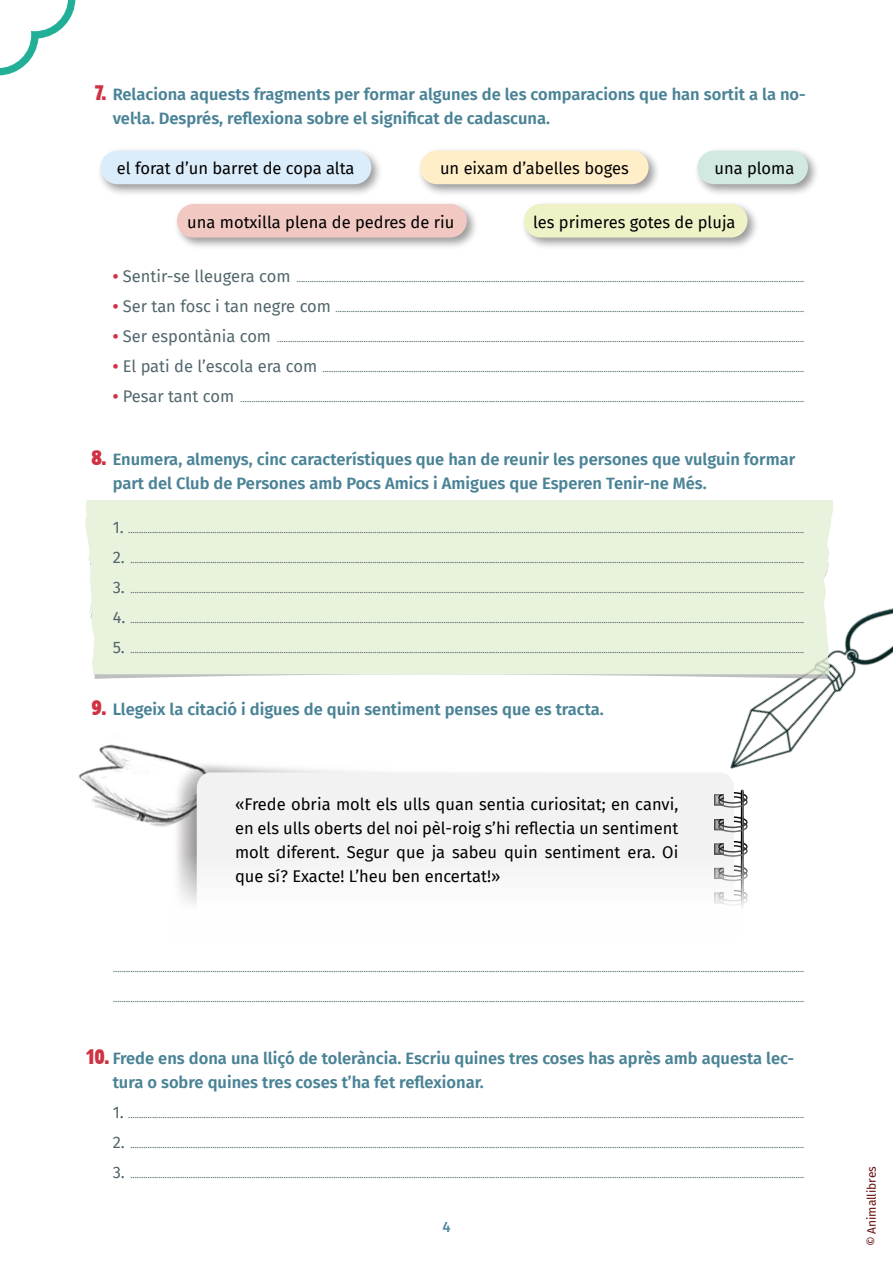
<style>
.page{position:relative;width:893px;height:1263px;background:#fff}
.page>*{position:absolute;margin:0;border:0;box-sizing:border-box;transform-origin:0 0}
.t1{font:600 16.5px/24px "Fira Sans";color:#4a8396}
.Text{font:16.5px/24px "Fira Sans";color:#000;text-align:justify}
.t2{font:500 15px "Fira Sans";color:#4e86a2}
.t3{font:12px "Fira Sans";letter-spacing:-.01em;color:#651310}
.Text_activitats{font:9px "Fira Sans";color:#52666c}
.s1{font-family:"Block Berthold";font-weight:400;font-stretch:condensed;font-size:21px;color:#cf3243}
.s2{font-weight:700;font-size:16.5px;color:#cf3243}
.s3{font-size:16.5px}
</style>
<div class="page">
<img style="left:733px;top:608px;width:160px;height:159px">
<img style="left:78px;top:744px;width:96px;height:83px">
<div style="left:97px;top:147px;width:286px;height:50px;background:#000;opacity:.4"></div>
<div style="left:101px;top:151px;width:270px;height:33px;background:#dbecfa;border-radius:17px"></div>
<div style="left:173px;top:200px;width:306px;height:50px;background:#000;opacity:.4"></div>
<div style="left:177px;top:204px;width:290px;height:34px;background:#f1c8c2;border-radius:17px"></div>
<div style="left:520px;top:200px;width:240px;height:50px;background:#000;opacity:.4"></div>
<div style="left:524px;top:204px;width:223px;height:34px;background:#eff1c6;border-radius:17px"></div>
<div style="left:417px;top:147px;width:244px;height:50px;background:#000;opacity:.4"></div>
<div style="left:420px;top:151px;width:229px;height:33px;background:#ffeec7;border-radius:17px"></div>
<div style="left:694px;top:147px;width:126px;height:50px;background:#000;opacity:.4"></div>
<div style="left:697px;top:151px;width:111px;height:33px;background:#d1e9e1;border-radius:17px"></div>
<svg style="left:94px;top:674px;width:739px;height:5px"></svg>
<div style="left:85px;top:500px;width:748px;height:174px;background:#e9f2dc"></div>
<svg style="left:197px;top:772px;width:537px;height:132px;fill:#f2f2f2"></svg>
<svg style="left:716px;top:788px;width:32px;height:120px"></svg>
<svg style="left:0;top:0;width:75px;height:75px"></svg>
<p class="t1" style="left:113px;top:82px;width:695px;text-indent:-18px"><span class="s1">7.</span> Relaciona aquests fragments per formar algunes de les comparacions que han sortit a la no&shy;vel·la. Després, reflexiona sobre el significat de cadascuna.</p>
<p class="Text" style="left:440px;top:156px;width:190px">un eixam d’abelles boges</p>
<p class="Text" style="left:187px;top:210px;width:269px">una motxilla plena de pedres de riu</p>
<p class="Text" style="left:117px;top:156px;width:239px">el forat d’un barret de copa alta</p>
<p class="Text" style="left:714px;top:156px;width:81px">una ploma</p>
<p class="Text" style="left:533px;top:210px;width:204px">les primeres gotes de pluja</p>
<p class="Text_activitats" style="left:113px;top:272px;width:693px"><span class="s2">•</span> <span class="s3">Sentir-se lleugera com</span> ...........................................................................................................................................................................................................................................</p>
<p class="Text_activitats" style="left:113px;top:302px;width:693px"><span class="s2">•</span> <span class="s3">Ser tan fosc i tan negre com</span> .........................................................................................................................................................................................................................</p>
<p class="Text_activitats" style="left:113px;top:332px;width:693px"><span class="s2">•</span> <span class="s3">Ser espontània com</span> ....................................................................................................................................................................................................................................................</p>
<p class="Text_activitats" style="left:113px;top:362px;width:693px"><span class="s2">•</span> <span class="s3">El pati de l’escola era com</span> ...............................................................................................................................................................................................................................</p>
<p class="Text_activitats" style="left:113px;top:392px;width:693px"><span class="s2">•</span> <span class="s3">Pesar tant com</span> .....................................................................................................................................................................................................................................................................</p>
<p class="t1" style="left:113px;top:446px;width:684px;text-indent:-21px"><span class="s1">8.</span> Enumera, almenys, cinc característiques que han de reunir les persones que vulguin formar part del Club de Persones amb Pocs Amics i Amigues que Esperen Tenir-ne Més.</p>
<p class="Text_activitats" style="left:113px;top:523px;width:693px"><span class="s3">1.</span> .........................................................................................................................................................................................................................................................................................................................</p>
<p class="Text_activitats" style="left:113px;top:553px;width:693px"><span class="s3">2.</span> ........................................................................................................................................................................................................................................................................................................................</p>
<p class="Text_activitats" style="left:113px;top:583px;width:693px"><span class="s3">3.</span> ........................................................................................................................................................................................................................................................................................................................</p>
<p class="Text_activitats" style="left:113px;top:613px;width:693px"><span class="s3">4.</span> ........................................................................................................................................................................................................................................................................................................................</p>
<p class="Text_activitats" style="left:113px;top:643px;width:693px"><span class="s3">5.</span> ........................................................................................................................................................................................................................................................................................................................</p>
<p class="t1" style="left:91px;top:697px;width:514px"><span class="s1">9.</span> Llegeix la citació i digues de quin sentiment penses que es tracta.</p>
<p class="Text" style="left:235px;top:792px;width:445px">«Frede obria molt els ulls quan sentia curiositat; en canvi, en els ulls oberts del noi pèl-roig s’hi reflectia un sentiment molt diferent. Segur que ja sabeu quin sentiment era. Oi que sí? Exacte! L’heu ben encertat!»</p>
<p class="Text_activitats" style="left:113px;top:962px;width:693px">................................................................................................................................................................................................................................................................................................................................</p>
<p class="Text_activitats" style="left:113px;top:992px;width:693px">................................................................................................................................................................................................................................................................................................................................</p>
<p class="t1" style="left:113px;top:1045px;width:683px;text-indent:-28px"><span class="s1">10.</span> Frede ens dona una lliçó de tolerància. Escriu quines tres coses has après amb aquesta lec&shy;tura o sobre quines tres coses t’ha fet reflexionar.</p>
<p class="Text_activitats" style="left:113px;top:1108px;width:693px"><span class="s3">1.</span> .........................................................................................................................................................................................................................................................................................................................</p>
<p class="Text_activitats" style="left:113px;top:1138px;width:693px"><span class="s3">2.</span> ........................................................................................................................................................................................................................................................................................................................</p>
<p class="Text_activitats" style="left:113px;top:1168px;width:693px"><span class="s3">3.</span> ........................................................................................................................................................................................................................................................................................................................</p>
<h2 class="t2" style="left:442px;top:1214px;width:10px">4</h2>
<h3 class="t3" style="left:863px;top:1246px;width:81px;rotate:-90deg">© Animallibres</h3>
</div>
